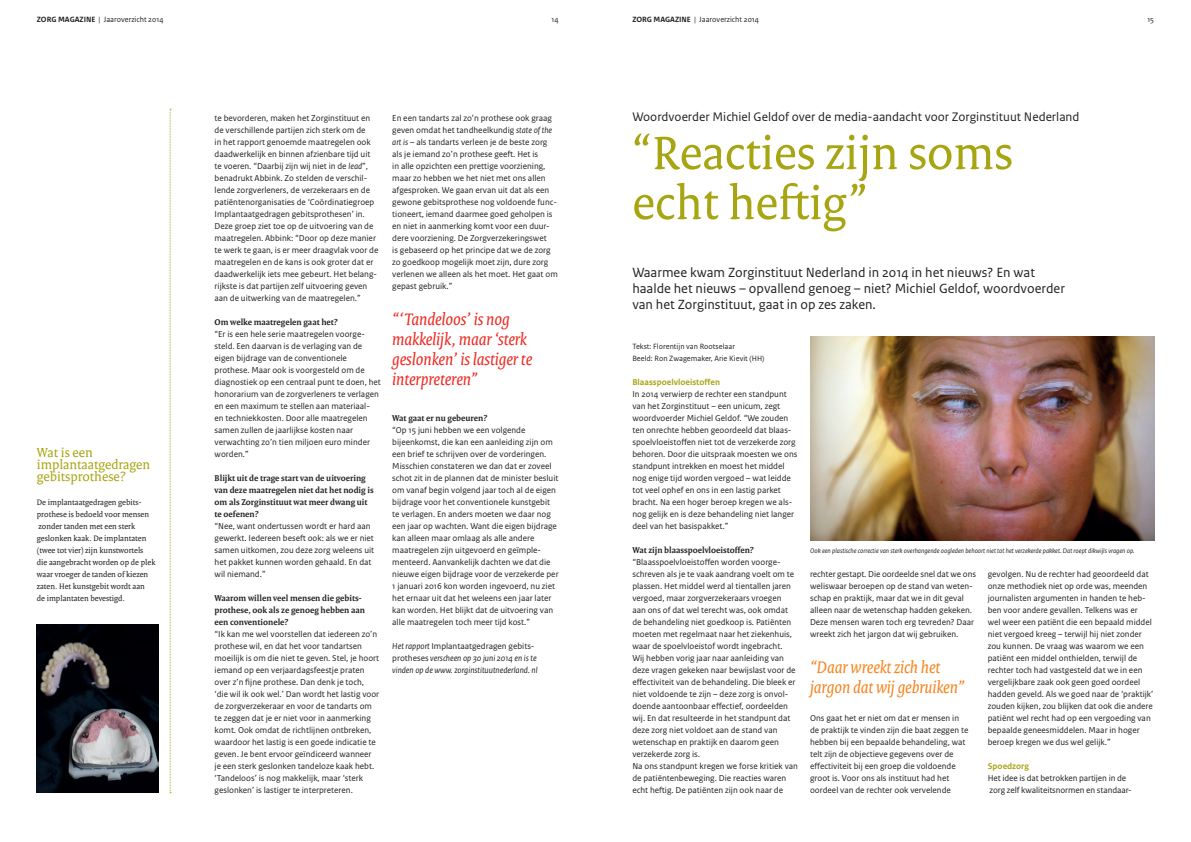
<style>
.page{position:relative;width:1191px;height:842px;background:#fff}
.page>*{position:absolute;margin:0;border:0;box-sizing:border-box;transform-origin:0 0}
.t1{font:50px/50px "Rijksoverheid Serif";color:#a8a513}
.t2{font:italic 18px/20px "Rijksoverheid Serif";color:#ee2a23}
.t3{font:italic 18px/20px "Rijksoverheid Serif";color:#f58520}
.t4{font:14px/16px "Rijksoverheid Sans Text";color:#231f20}
.t5{font:14px/12px "Rijksoverheid Serif";color:#a8a513}
.t6{font:13px "Rijksoverheid Sans Text";color:#231f20}
.t7{font:9px/12px "Rijksoverheid Sans Text";color:#231f20}
.t8{font:700 9px/12px "Rijksoverheid Serif";color:#231f20}
.t9{font:italic 9px/12px "Rijksoverheid Sans Text";color:#231f20}
.t10{font:700 9px "Rijksoverheid Sans Text";color:#a8a513}
.t11{font:8.5px/12px "Rijksoverheid Serif";color:#231f20}
.t12{font:8px/12px "Rijksoverheid Sans Text";color:#231f20}
.t13{font:700 8px "Rijksoverheid Sans Text";color:#231f20}
.t14{font:italic 7px "Rijksoverheid Sans Text";color:#231f20}
.s1{font-weight:700}
.s2{font-style:italic}
.s3{font-style:normal}
</style>
<div class="page">
<img style="left:37px;top:625px;width:122px;height:168px">
<svg style="left:170px;top:109px;width:1px;height:684px"></svg>
<img style="left:810px;top:337px;width:344px;height:204px">
<p class="t13" style="left:37px;top:15px;width:34px">Zorg MAGAZI</p>
<p class="t12" style="left:86px;top:14px;width:79px"><span class="s1">NE</span> | Jaaroverzicht 2014</p>
<p class="t12" style="left:551px;top:14px;width:9px">14</p>
<p class="t13" style="left:632px;top:15px;width:34px">Zorg MAGAZI</p>
<p class="t12" style="left:681px;top:14px;width:79px"><span class="s1">NE</span> | Jaaroverzicht 2014</p>
<p class="t12" style="left:1147px;top:14px;width:8px">15</p>
<h3 class="t5" style="left:37px;top:446px;width:115px">Wat is een implantaatgedragen gebitsprothese?</h3>
<p class="t11" style="left:37px;top:496px;width:120px">De implantaatgedragen gebits--- prothese is bedoeld voor mensen zonder tanden met een sterk geslonken kaak. De implantaten (twee tot vier) zijn kunstwortels die aangebracht worden op de plek waar vroeger de tanden of kiezen zaten. Het kunstgebit wordt aan<br>de implantaten bevestigd.</p>
<p class="t7" style="left:214px;top:112px;width:165px">te bevorderen, maken het Zorginstituut en de verschillende partijen zich sterk om de<br>in het rapport genoemde maatregelen ook daadwerkelijk en binnen afzienbare tijd uit te voeren. “Daarbij zijn wij niet in de <span class="s2">lead</span>”, benadrukt Abbink. Zo stelden de verschil&shy;lende zorgverleners, de verzekeraars en de patiëntenorganisaties de ‘Coördinatiegroep Implantaatgedragen gebitsprothesen’ in.<br>Deze groep ziet toe op de uitvoering van de maatregelen. Abbink: “Door op deze manier te werk te gaan, is er meer draagvlak voor de maatregelen en de kans is ook groter dat er daadwerkelijk iets mee gebeurt. Het belang&shy;rijkste is dat partijen zelf uitvoering geven aan de uitwerking van de maatregelen.”</p>
<p class="t8" style="left:214px;top:316px;width:125px">Om welke maatregelen gaat het?</p>
<p class="t7" style="left:214px;top:328px;width:168px">“Er is een hele serie maatregelen voorge&shy;steld. Een daarvan is de verlaging van de eigen bijdrage van de conventionele prothese. Maar ook is voorgesteld om de diagnostiek op een centraal punt te doen, het honorarium van de zorgverleners te verlagen en een maximum te stellen aan materiaal&shy;en techniekkosten. Door alle maatregelen samen zullen de jaarlijkse kosten naar verwachting zo’n tien miljoen euro minder worden.”</p>
<p class="t8" style="left:214px;top:472px;width:161px">Blijkt uit de trage start van de uitvoering van deze maatregelen niet dat het nodig is om als Zorginstituut wat meer dwang uit te oefenen?</p>
<p class="t7" style="left:214px;top:520px;width:161px">“Nee, want ondertussen wordt er hard aan gewerkt. Iedereen beseft ook: als we er niet samen uitkomen, zou deze zorg weleens uit het pakket kunnen worden gehaald. En dat wil niemand.”</p>
<p class="t8" style="left:214px;top:592px;width:152px">Waarom willen veel mensen die gebits&shy;prothese, ook als ze genoeg hebben aan een conventionele?</p>
<p class="t7" style="left:214px;top:628px;width:166px">“Ik kan me wel voorstellen dat iedereen zo’n prothese wil, en dat het voor tandartsen moeilijk is om die niet te geven. Stel, je hoort iemand op een verjaardagsfeestje praten over z’n fijne prothese. Dan denk je toch, ‘die wil ik ook wel.’ Dan wordt het lastig voor de zorgverzekeraar en voor de tandarts om te zeggen dat je er niet voor in aanmerking komt. Ook omdat de richtlijnen ontbreken, waardoor het lastig is een goede indicatie te geven. Je bent ervoor geïndiceerd wanneer je een sterk geslonken tandeloze kaak hebt. ‘Tandeloos’ is nog makkelijk, maar ‘sterk geslonken’ is lastiger te interpreteren.</p>
<p class="t7" style="left:392px;top:112px;width:167px">En een tandarts zal zo’n prothese ook graag geven omdat het tandheelkundig <span class="s2">state of the art is</span> – als tandarts verleen je de beste zorg als je iemand zo’n prothese geeft. Het is<br>in alle opzichten een prettige voorziening, maar zo hebben we het niet met ons allen afgesproken. We gaan ervan uit dat als een gewone gebitsprothese nog voldoende func&shy;tioneert, iemand daarmee goed geholpen is en niet in aanmerking komt voor een duur&shy;dere voorziening. De Zorgverzekeringswet<br>is gebaseerd op het principe dat we de zorg zo goedkoop mogelijk moet zijn, dure zorg verlenen we alleen als het moet. Het gaat om gepast gebruik.”</p>
<h2 class="t2" style="left:392px;top:309px;width:141px">“‘Tandeloos’ is nog makkelijk, maar ‘sterk geslonken’ is lastiger te interpreteren”</h2>
<p class="t8" style="left:392px;top:412px;width:97px">Wat gaat er nu gebeuren?</p>
<p class="t7" style="left:392px;top:424px;width:168px">“Op 15 juni hebben we een volgende bijeenkomst, die kan een aanleiding zijn om een brief te schrijven over de vorderingen.<br>Misschien constateren we dan dat er zoveel schot zit in de plannen dat de minister besluit om vanaf begin volgend jaar toch al de eigen bijdrage voor het conventionele kunstgebit te verlagen. En anders moeten we daar nog een jaar op wachten. Want die eigen bijdrage kan alleen maar omlaag als alle andere maatregelen zijn uitgevoerd en geïmple&shy;menteerd. Aanvankelijk dachten we dat die nieuwe eigen bijdrage voor de verzekerde per 1 januari 2016 kon worden ingevoerd, nu ziet het ernaar uit dat het weleens een jaar later kan worden. Het blijkt dat de uitvoering van alle maatregelen toch meer tijd kost.”</p>
<p class="t9" style="left:392px;top:640px;width:147px">Het rapport <span class="s3">Implantaatgedragen gebits&shy;protheses</span> verscheen op 30 juni 2014 en is te vinden op de www. zorginstituutnederland. nl</p>
<h3 class="t6" style="left:632px;top:109px;width:448px">Woordvoerder Michiel Geldof over de media-aandacht voor Zorginstituut Nederland</h3>
<h1 class="t1" style="left:632px;top:127px;width:382px">“Reacties zijn soms echt heftig”</h1>
<h3 class="t4" style="left:632px;top:265px;width:434px">Waarmee kwam Zorginstituut Nederland in 2014 in het nieuws? En wat haalde het nieuws – opvallend genoeg – niet? Michiel Geldof, woordvoerder van het Zorginstituut, gaat in op zes zaken.</h3>
<p class="t12" style="left:632px;top:340px;width:134px">Tekst: Florentijn van Rootselaar<br>Beeld: Ron Zwagemaker, Arie Kievit (HH)</p>
<p class="t10" style="left:632px;top:377px;width:89px">Blaasspoelvloeistoffen</p>
<p class="t7" style="left:632px;top:388px;width:167px">In 2014 verwierp de rechter een standpunt van het Zorginstituut – een unicum, zegt woordvoerder Michiel Geldof. “We zouden ten onrechte hebben geoordeeld dat blaas&shy;spoelvloeistoffen niet tot de verzekerde zorg behoren. Door die uitspraak moesten we ons standpunt intrekken en moest het middel nog enige tijd worden vergoed – wat leidde tot veel ophef en ons in een lastig parket bracht. Na een hoger beroep kregen we als&shy;nog gelijk en is deze behandeling niet langer deel van het basispakket.”</p>
<p class="t8" style="left:632px;top:544px;width:123px">Wat zijn blaasspoelvloeistoffen?</p>
<p class="t7" style="left:632px;top:556px;width:167px">“Blaasspoelvloeistoffen worden voorge&shy;schreven als je te vaak aandrang voelt om te plassen. Het middel werd al tientallen jaren vergoed, maar zorgverzekeraars vroegen<br>aan ons of dat wel terecht was, ook omdat de behandeling niet goedkoop is. Patiënten moeten met regelmaat naar het ziekenhuis, waar de spoelvloeistof wordt ingebracht.<br>Wij hebben vorig jaar naar aanleiding van deze vragen gekeken naar bewijslast voor de effectiviteit van de behandeling. Die bleek er niet voldoende te zijn – deze zorg is onvol&shy;doende aantoonbaar effectief, oordeelden wij. En dat resulteerde in het standpunt dat deze zorg niet voldoet aan de stand van wetenschap en praktijk en daarom geen verzekerde zorg is.<br>Na ons standpunt kregen we forse kritiek van de patiëntenbeweging. Die reacties waren echt heftig. De patiënten zijn ook naar de</p>
<p class="t14" style="left:810px;top:547px;width:326px">Ook een plastische correctie van sterk overhangende oogleden behoort niet tot het verzekerde pakket. Dat roept dikwijls vragen op.</p>
<p class="t7" style="left:987px;top:568px;width:167px">gevolgen. Nu de rechter had geoordeeld dat onze methodiek niet op orde was, meenden journalisten argumenten in handen te heb&shy;ben voor andere gevallen. Telkens was er<br>wel weer een patiënt die een bepaald middel niet vergoed kreeg – terwijl hij niet zonder zou kunnen. De vraag was waarom we een patiënt een middel onthielden, terwijl de rechter toch had vastgesteld dat we in een vergelijkbare zaak ook geen goed oordeel hadden geveld. Als we goed naar de ‘praktijk’ zouden kijken, zou blijken dat ook die andere patiënt wel recht had op een vergoeding van bepaalde geneesmiddelen. Maar in hoger beroep kregen we dus wel gelijk.”</p>
<p class="t10" style="left:987px;top:761px;width:43px">Spoedzorg</p>
<p class="t7" style="left:987px;top:772px;width:145px">Het idee is dat betrokken partijen in de zorg zelf kwaliteitsnormen en standaar-</p>
<p class="t7" style="left:810px;top:568px;width:167px">rechter gestapt. Die oordeelde snel dat we ons weliswaar beroepen op de stand van weten&shy;schap en praktijk, maar dat we in dit geval alleen naar de wetenschap hadden gekeken.<br>Deze mensen waren toch erg tevreden? Daar wreekt zich het jargon dat wij gebruiken.</p>
<h2 class="t3" style="left:810px;top:657px;width:156px">“Daar wreekt zich het jargon dat wij gebruiken”</h2>
<p class="t7" style="left:810px;top:712px;width:160px">Ons gaat het er niet om dat er mensen in de praktijk te vinden zijn die baat zeggen te hebben bij een bepaalde behandeling, wat telt zijn de objectieve gegevens over de effectiviteit bij een groep die voldoende groot is. Voor ons als instituut had het oordeel van de rechter ook vervelende</p>
</div>
